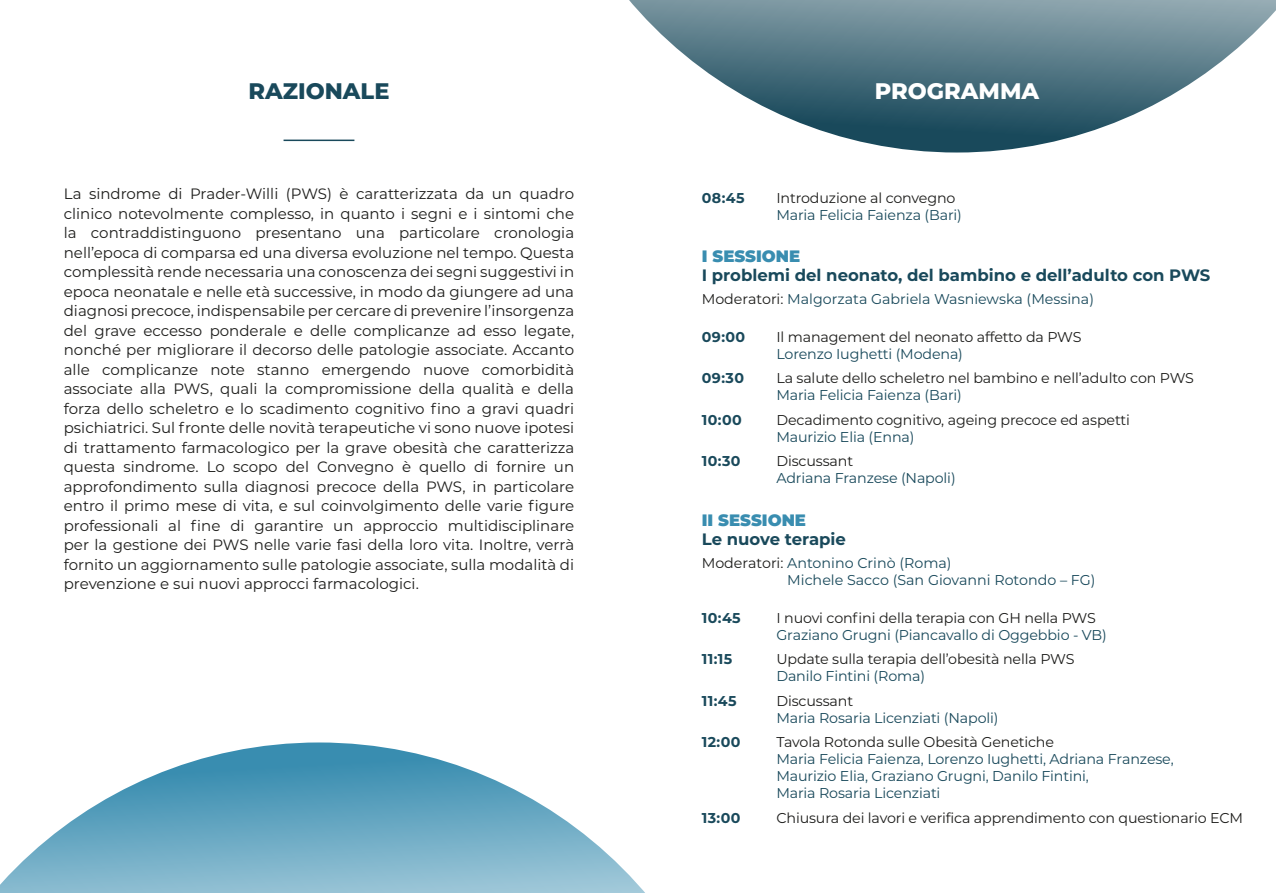
<style>
.page{position:relative;width:1276px;height:893px;background:#fff}
.page>*{position:absolute;margin:0;border:0;box-sizing:border-box;transform-origin:0 0}
.t1{font:800 22.5px "Montserrat";color:#19495b}
.t2{font:800 22.5px "Montserrat";color:#fff}
.t3{font:700 16.5px "Montserrat";color:#19495b}
.t4{font:900 16.5px "Montserrat";color:#398db0}
.t5{font:15px/19.5px "Montserrat";color:#1d1d1b;text-align:justify}
.t6{font:14.25px/17.1px "Montserrat";letter-spacing:-.01em;color:#19495b}
.t7{font:14.25px "Montserrat";letter-spacing:-.01em;color:#1d1d1b}
.t8{font:700 14.25px "Montserrat";letter-spacing:.03em;color:#19495b}
.s1{color:#1d1d1b}
</style>
<div class="page">
<svg style="left:0;top:742px;width:645px;height:151px"></svg>
<svg style="left:629px;top:0;width:647px;height:153px"></svg>
<hr style="left:283px;top:140px;width:71px;height:1px;background:#19495b">
<h1 class="t1" style="left:248px;top:74px;width:142px">RAZIONALE</h1>
<h1 class="t2" style="left:875px;top:74px;width:166px">PROGRAMMA</h1>
<p class="t5" style="left:64px;top:183px;width:512px">La sindrome di Prader-Willi (PWS) è caratterizzata da un quadro clinico notevolmente complesso, in quanto i segni e i sintomi che la contraddistinguono presentano una particolare cronologia nell’epoca di comparsa ed una diversa evoluzione nel tempo. Questa complessità rende necessaria una conoscenza dei segni suggestivi in epoca neonatale e nelle età successive, in modo da giungere ad una diagnosi precoce, indispensabile per cercare di prevenire l’insorgenza del grave eccesso ponderale e delle complicanze ad esso legate, nonché per migliorare il decorso delle patologie associate. Accanto alle complicanze note stanno emergendo nuove comorbidità associate alla PWS, quali la compromissione della qualità e della forza dello scheletro e lo scadimento cognitivo fino a gravi quadri psichiatrici. Sul fronte delle novità terapeutiche vi sono nuove ipotesi di trattamento farmacologico per la grave obesità che caratterizza questa sindrome. Lo scopo del Convegno è quello di fornire un approfondimento sulla diagnosi precoce della PWS, in particolare entro il primo mese di vita, e sul coinvolgimento delle varie figure professionali al fine di garantire un approccio multidisciplinare per la gestione dei PWS nelle varie fasi della loro vita. Inoltre, verrà fornito un aggiornamento sulle patologie associate, sulla modalità di prevenzione e sui nuovi approcci farmacologici.</p>
<p class="t8" style="left:702px;top:187px;width:44px">08:45</p>
<p class="t7" style="left:776px;top:188px;width:181px">Introduzione al convegno</p>
<p class="t6" style="left:776px;top:206px;width:187px">Maria Felicia Faienza (Bari)</p>
<p class="t4" style="left:702px;top:244px;width:100px">I SESSIONE</p>
<p class="t3" style="left:702px;top:264px;width:510px">I problemi del neonato, del bambino e dell’adulto con PWS</p>
<p class="t6" style="left:702px;top:290px;width:394px"><span class="s1">Moderatori:</span> Malgorzata Gabriela Wasniewska (Messina)</p>
<p class="t8" style="left:702px;top:326px;width:45px">09:00</p>
<p class="t7" style="left:776px;top:327px;width:307px">Il management del neonato affetto da PWS</p>
<p class="t6" style="left:776px;top:345px;width:188px">Lorenzo Iughetti (Modena)</p>
<p class="t8" style="left:702px;top:368px;width:44px">09:30</p>
<p class="t7" style="left:776px;top:368px;width:419px">La salute dello scheletro nel bambino e nell’adulto con PWS</p>
<p class="t6" style="left:776px;top:386px;width:187px">Maria Felicia Faienza (Bari)</p>
<p class="t8" style="left:702px;top:409px;width:42px">10:00</p>
<p class="t7" style="left:776px;top:410px;width:355px">Decadimento cognitivo, ageing precoce ed aspetti</p>
<p class="t6" style="left:776px;top:428px;width:140px">Maurizio Elia (Enna)</p>
<p class="t8" style="left:702px;top:451px;width:40px">10:30</p>
<p class="t7" style="left:776px;top:451px;width:78px">Discussant</p>
<p class="t6" style="left:776px;top:469px;width:181px">Adriana Franzese (Napoli)</p>
<p class="t4" style="left:702px;top:507px;width:106px">II SESSIONE</p>
<p class="t3" style="left:702px;top:527px;width:146px">Le nuove terapie</p>
<p class="t6" style="left:787px;top:553px;width:310px;text-indent:-86px"><span class="s1">Moderatori:</span> Antonino Crinò (Roma)<br>Michele Sacco (San Giovanni Rotondo – FG)</p>
<p class="t8" style="left:702px;top:607px;width:40px">10:45</p>
<p class="t7" style="left:776px;top:608px;width:321px">I nuovi confini della terapia con GH nella PWS</p>
<p class="t6" style="left:776px;top:625px;width:332px">Graziano Grugni (Piancavallo di Oggebbio - VB)</p>
<p class="t8" style="left:702px;top:649px;width:32px">11:15</p>
<p class="t7" style="left:776px;top:649px;width:299px">Update sulla terapia dell’obesità nella PWS</p>
<p class="t6" style="left:776px;top:667px;width:150px">Danilo Fintini (Roma)</p>
<p class="t8" style="left:702px;top:690px;width:36px">11:45</p>
<p class="t7" style="left:776px;top:691px;width:78px">Discussant</p>
<p class="t6" style="left:776px;top:709px;width:224px">Maria Rosaria Licenziati (Napoli)</p>
<p class="t8" style="left:702px;top:732px;width:40px">12:00</p>
<p class="t7" style="left:776px;top:732px;width:279px">Tavola Rotonda sulle Obesità Genetiche</p>
<p class="t6" style="left:776px;top:750px;width:399px">Maria Felicia Faienza, Lorenzo Iughetti, Adriana Franzese,<br>Maurizio Elia, Graziano Grugni, Danilo Fintini,<br>Maria Rosaria Licenziati</p>
<p class="t8" style="left:702px;top:807px;width:40px">13:00</p>
<p class="t7" style="left:776px;top:808px;width:468px">Chiusura dei lavori e verifica apprendimento con questionario ECM</p>
</div>
